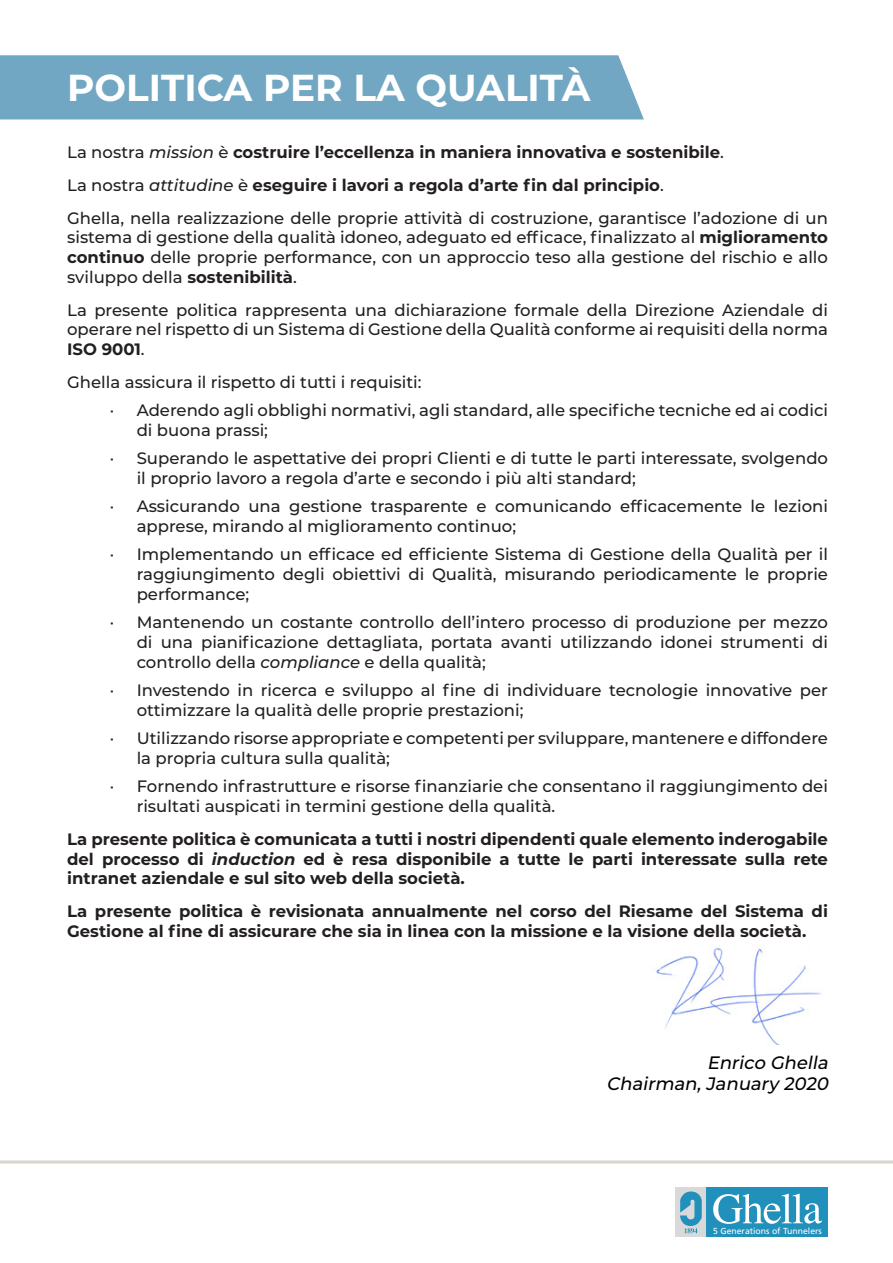
<style>
.page{position:relative;width:893px;height:1263px;background:#fff}
.page>*{position:absolute;margin:0;border:0;box-sizing:border-box;transform-origin:0 0}
.t1{font:700 37.5px "Montserrat";color:#fff}
.t2{font:italic 500 18px "Montserrat";color:#000001}
.t3{font:500 16.5px/19.8px "Montserrat";color:#231f20}
.t4{font:700 16.5px/19.8px "Montserrat";color:#231f20;text-align:justify}
.t5{font:8.7px "Frutiger LT Std";color:#fff}
.s1{font-weight:500}
.s2{font-weight:500;font-style:italic}
.s3{font-weight:700}
.s4{font-style:italic}
</style>
<div class="page">
<img style="left:656px;top:945px;width:165px;height:99px">
<hr style="left:0;top:1160px;width:893px;height:3px;background:#d9d4cc">
<div style="left:675px;top:1187px;width:31px;height:49px;background:#d9d9d9"></div>
<div style="left:706px;top:1187px;width:121px;height:49px;background:#2191bc"></div>
<svg style="left:713px;top:1193px;width:109px;height:31px"></svg>
<svg style="left:680px;top:1191px;width:22px;height:42px"></svg>
<div style="left:0;top:55px;width:644px;height:64px;background:#72a7c3"></div>
<p class="t1" style="left:67px;top:60px;width:525px">POLITICA PER LA QUALITÀ</p>
<p class="t4" style="left:67px;top:142px;width:658px"><span class="s1">La nostra</span> <span class="s2">mission</span> <span class="s1">è</span> costruire l’eccellenza in maniera innovativa e sostenibile<span class="s1">.</span></p>
<p class="t4" style="left:67px;top:174px;width:598px"><span class="s1">La nostra</span> <span class="s2">attitudine</span> <span class="s1">è</span> eseguire i lavori a regola d’arte fin dal principio<span class="s1">.</span></p>
<p class="t3" style="left:67px;top:207px;width:762px;text-align:justify">Ghella, nella realizzazione delle proprie attività di costruzione, garantisce l’adozione di un sistema di gestione della qualità idoneo, adeguato ed efficace, finalizzato al <span class="s3">miglioramento continuo</span> delle proprie performance, con un approccio teso alla gestione del rischio e allo sviluppo della <span class="s3">sostenibilità</span>.</p>
<p class="t3" style="left:67px;top:299px;width:762px;text-align:justify">La presente politica rappresenta una dichiarazione formale della Direzione Aziendale di operare nel rispetto di un Sistema di Gestione della Qualità conforme ai requisiti della norma <span class="s3">ISO 9001</span>.</p>
<p class="t3" style="left:67px;top:371px;width:356px">Ghella assicura il rispetto di tutti i requisiti:</p>
<p class="t3" style="left:137px;top:400px;width:693px;text-indent:-27px">· Aderendo agli obblighi normativi, agli standard, alle specifiche tecniche ed ai codici di buona prassi;</p>
<p class="t3" style="left:137px;top:448px;width:693px;text-indent:-27px">· Superando le aspettative dei propri Clienti e di tutte le parti interessate, svolgendo il proprio lavoro a regola d’arte e secondo i più alti standard;</p>
<p class="t3" style="left:137px;top:496px;width:693px;text-indent:-27px">· Assicurando una gestione trasparente e comunicando efficacemente le lezioni apprese, mirando al miglioramento continuo;</p>
<p class="t3" style="left:137px;top:544px;width:693px;text-align:justify;text-indent:-27px">· Implementando un efficace ed efficiente Sistema di Gestione della Qualità per il raggiungimento degli obiettivi di Qualità, misurando periodicamente le proprie performance;</p>
<p class="t3" style="left:137px;top:612px;width:693px;text-align:justify;text-indent:-27px">· Mantenendo un costante controllo dell’intero processo di produzione per mezzo di una pianificazione dettagliata, portata avanti utilizzando idonei strumenti di controllo della <span class="s4">compliance</span> e della qualità;</p>
<p class="t3" style="left:137px;top:680px;width:693px;text-indent:-27px">· Investendo in ricerca e sviluppo al fine di individuare tecnologie innovative per ottimizzare la qualità delle proprie prestazioni;</p>
<p class="t3" style="left:137px;top:728px;width:693px;text-indent:-27px">· Utilizzando risorse appropriate e competenti per sviluppare, mantenere e diffondere la propria cultura sulla qualità;</p>
<p class="t3" style="left:137px;top:776px;width:693px;text-indent:-27px">· Fornendo infrastrutture e risorse finanziarie che consentano il raggiungimento dei risultati auspicati in termini gestione della qualità.</p>
<p class="t4" style="left:67px;top:828px;width:762px">La presente politica è comunicata a tutti i nostri dipendenti quale elemento inderogabile del processo di <span class="s4">induction</span> ed è resa disponibile a tutte le parti interessate sulla rete intranet aziendale e sul sito web della società.</p>
<p class="t4" style="left:67px;top:900px;width:762px">La presente politica è revisionata annualmente nel corso del Riesame del Sistema di<br>Gestione al fine di assicurare che sia in linea con la missione e la visione della società.</p>
<p class="t2" style="left:707px;top:1050px;width:127px">Enrico Ghella</p>
<p class="t2" style="left:606px;top:1071px;width:227px">Chairman,January 2020</p>
<p class="t5" style="left:713px;top:1226px;width:110px">5 Generations of Tunnelers</p>
</div>
